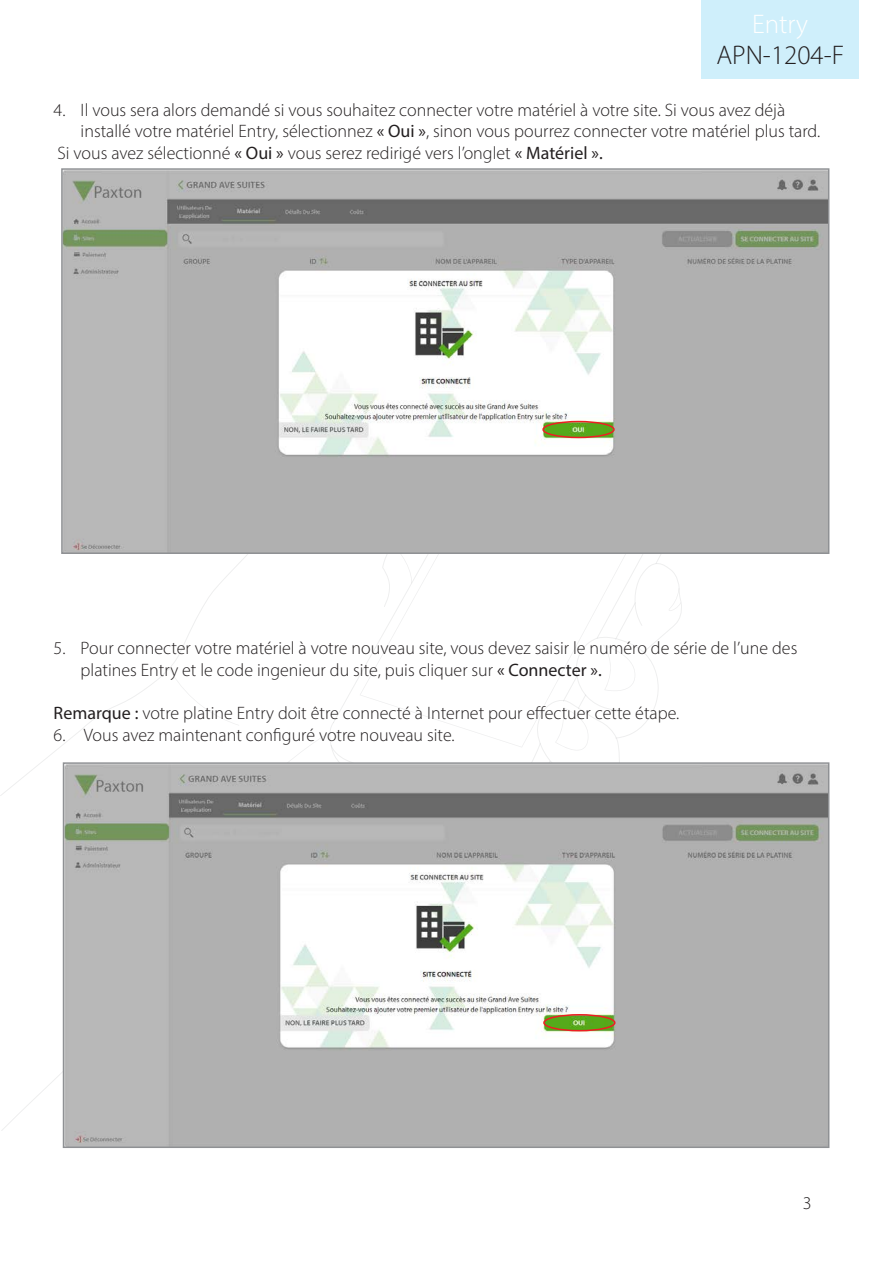
<style>
.page{position:relative;width:893px;height:1263px;background:#fff}
.page>*{position:absolute;margin:0;border:0;box-sizing:border-box;transform-origin:0 0}
.t1{font:300 27px "Myriad Pro";color:#231f20}
.t2{font:300 27px "Myriad Pro";color:#fff}
.Text{font:300 18px/21.6px "Myriad Pro";color:#231f20}
.s1{font-weight:400}
</style>
<div class="page">
<svg style="left:169px;top:554px;width:513px;height:208px"></svg>
<div style="left:702px;top:0;width:157px;height:79px;background:#cfeffb"></div>
<img style="left:66px;top:765px;width:760px;height:380px">
<div style="left:63px;top:762px;width:766px;height:386px;border:2px solid #8f9194"></div>
<img style="left:64px;top:171px;width:762px;height:380px">
<div style="left:61px;top:168px;width:768px;height:386px;border:2px solid #8f9194"></div>
<div style="left:542px;top:421px;width:73px;height:17px;border:2px solid #ee1d23;border-radius:50%"></div>
<div style="left:543px;top:1014px;width:72px;height:17px;border:2px solid #ee1d23;border-radius:50%"></div>
<h1 class="t2" style="left:752px;top:8px;width:58px">Entry</h1>
<h1 class="t1" style="left:716px;top:39px;width:129px">APN-1204-F</h1>
<p class="Text" style="left:81px;top:99px;width:741px;text-indent:-27px">4. Il vous sera alors demandé si vous souhaitez connecter votre matériel à votre site. Si vous avez déjà installé votre matériel Entry, sélectionnez <span class="s1">« Oui »</span>, sinon vous pourrez connecter votre matériel plus tard.</p>
<p class="Text" style="left:58px;top:142px;width:547px">Si vous avez sélectionné <span class="s1">« Oui »</span> vous serez redirigé vers l’onglet <span class="s1">« Matériel ».</span></p>
<p class="Text" style="left:81px;top:637px;width:718px;text-indent:-27px">5. Pour connecter votre matériel à votre nouveau site, vous devez saisir le numéro de série de l’une des platines Entry et le code ingenieur du site, puis cliquer sur <span class="s1">« Connecter ».</span></p>
<p class="Text" style="left:54px;top:702px;width:627px"><span class="s1">Remarque :</span> votre platine Entry doit être connecté à Internet pour effectuer cette étape.</p>
<p class="Text" style="left:54px;top:724px;width:403px">6. Vous avez maintenant configuré votre nouveau site.</p>
<p class="Text" style="left:803px;top:1192px;width:10px">3</p>
</div>
